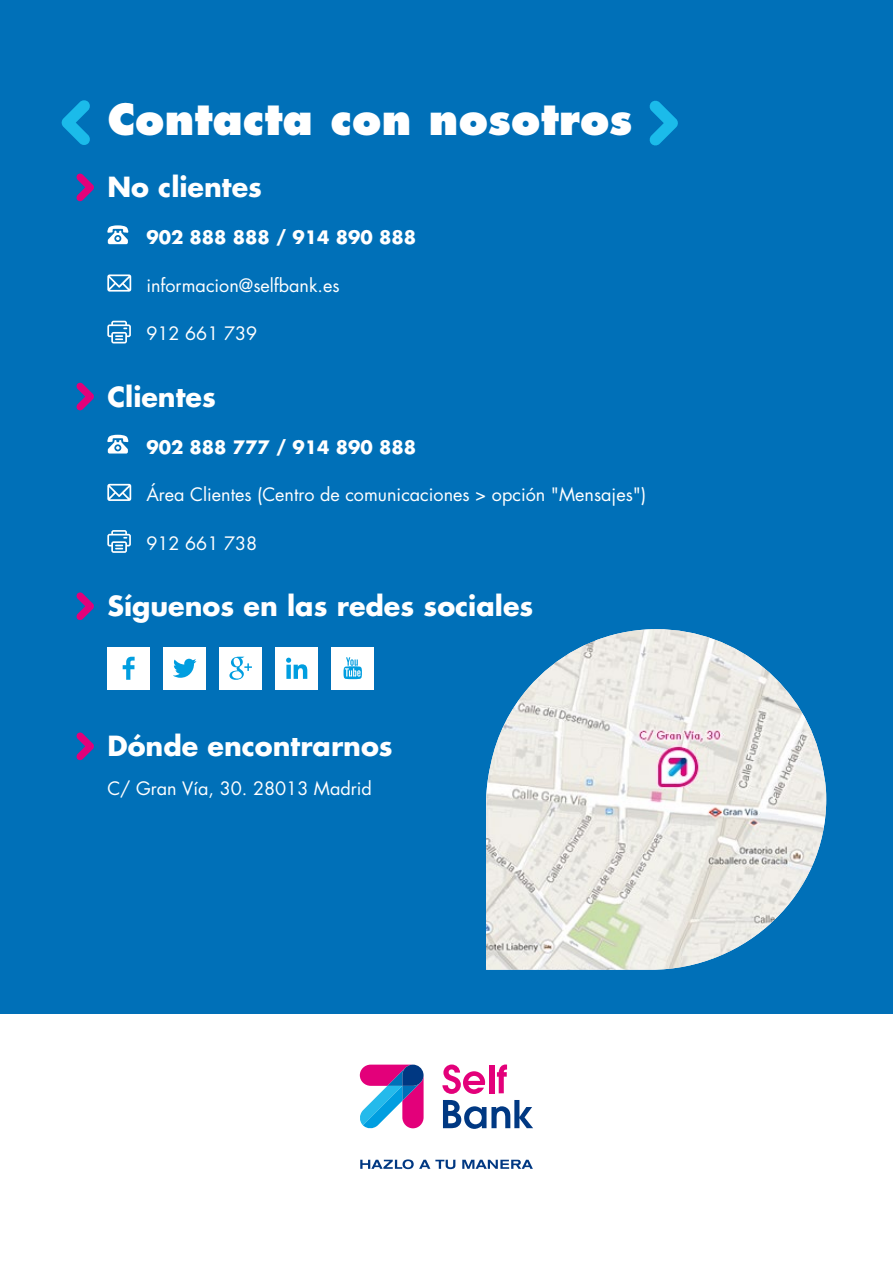
<style>
.page{position:relative;width:893px;height:1263px;background:#fff}
.page>*{position:absolute;margin:0;border:0;box-sizing:border-box;transform-origin:0 0}
.t1{font:800 42px "Futura Std";color:#fff}
.t2{font:700 27px "Futura Std";color:#fff}
.t3{font:18px "Futura Std";color:#fff}
.t4{font:700 18px "Futura Std";color:#fff}
</style>
<div class="page">
<svg style="left:360px;top:1159px;width:95px;height:10px"></svg>
<svg style="left:462px;top:1160px;width:71px;height:9px"></svg>
<svg style="left:443px;top:1100px;width:90px;height:29px"></svg>
<svg style="left:442px;top:1064px;width:43px;height:30px"></svg>
<div style="left:489px;top:1065px;width:5px;height:28px;background:#e3007a"></div>
<svg style="left:497px;top:1064px;width:10px;height:29px"></svg>
<svg style="left:359px;top:1064px;width:65px;height:65px"></svg>
<div style="left:0;top:0;width:893px;height:1014px;background:#0070b8"></div>
<svg style="left:61px;top:100px;width:29px;height:45px"></svg>
<svg style="left:649px;top:100px;width:29px;height:46px"></svg>
<svg style="left:107px;top:225px;width:21px;height:19px"></svg>
<svg style="left:107px;top:274px;width:24px;height:18px"></svg>
<svg style="left:107px;top:321px;width:24px;height:22px"></svg>
<svg style="left:107px;top:435px;width:21px;height:18px"></svg>
<svg style="left:107px;top:484px;width:24px;height:17px"></svg>
<svg style="left:107px;top:530px;width:24px;height:23px"></svg>
<div style="left:107px;top:647px;width:43px;height:42px;background:#fff"></div>
<svg style="left:123px;top:657px;width:12px;height:23px"></svg>
<div style="left:163px;top:647px;width:43px;height:42px;background:#fff"></div>
<svg style="left:173px;top:659px;width:23px;height:19px"></svg>
<div style="left:219px;top:647px;width:43px;height:42px;background:#fff"></div>
<svg style="left:229px;top:657px;width:23px;height:23px"></svg>
<div style="left:275px;top:647px;width:43px;height:42px;background:#fff"></div>
<svg style="left:286px;top:658px;width:21px;height:21px"></svg>
<div style="left:331px;top:647px;width:43px;height:42px;background:#fff"></div>
<svg style="left:344px;top:657px;width:18px;height:22px"></svg>
<img style="left:486px;top:629px;width:340px;height:341px">
<svg style="left:76px;top:173px;width:18px;height:29px"></svg>
<svg style="left:76px;top:382px;width:18px;height:29px"></svg>
<svg style="left:76px;top:592px;width:18px;height:28px"></svg>
<svg style="left:76px;top:732px;width:18px;height:28px"></svg>
<h1 class="t1" style="left:107px;top:93px;width:526px">Contacta con nosotros</h1>
<h2 class="t2" style="left:107px;top:169px;width:156px">No clientes</h2>
<p class="t4" style="left:146px;top:226px;width:271px">902 888 888 / 914 890 888</p>
<p class="t3" style="left:146px;top:273px;width:195px">informacion@selfbank.es</p>
<p class="t3" style="left:146px;top:322px;width:112px">912 661 739</p>
<h2 class="t2" style="left:107px;top:379px;width:110px">Clientes</h2>
<p class="t4" style="left:146px;top:435px;width:271px">902 888 777 / 914 890 888</p>
<p class="t3" style="left:146px;top:483px;width:501px">Área Clientes (Centro de comunicaciones &gt; opción "Mensajes")</p>
<p class="t3" style="left:146px;top:531px;width:112px">912 661 738</p>
<h2 class="t2" style="left:107px;top:588px;width:427px">Síguenos en las redes sociales</h2>
<h2 class="t2" style="left:107px;top:728px;width:287px">Dónde encontrarnos</h2>
<p class="t3" style="left:107px;top:776px;width:266px">C/ Gran Vía, 30. 28013 Madrid</p>
</div>
